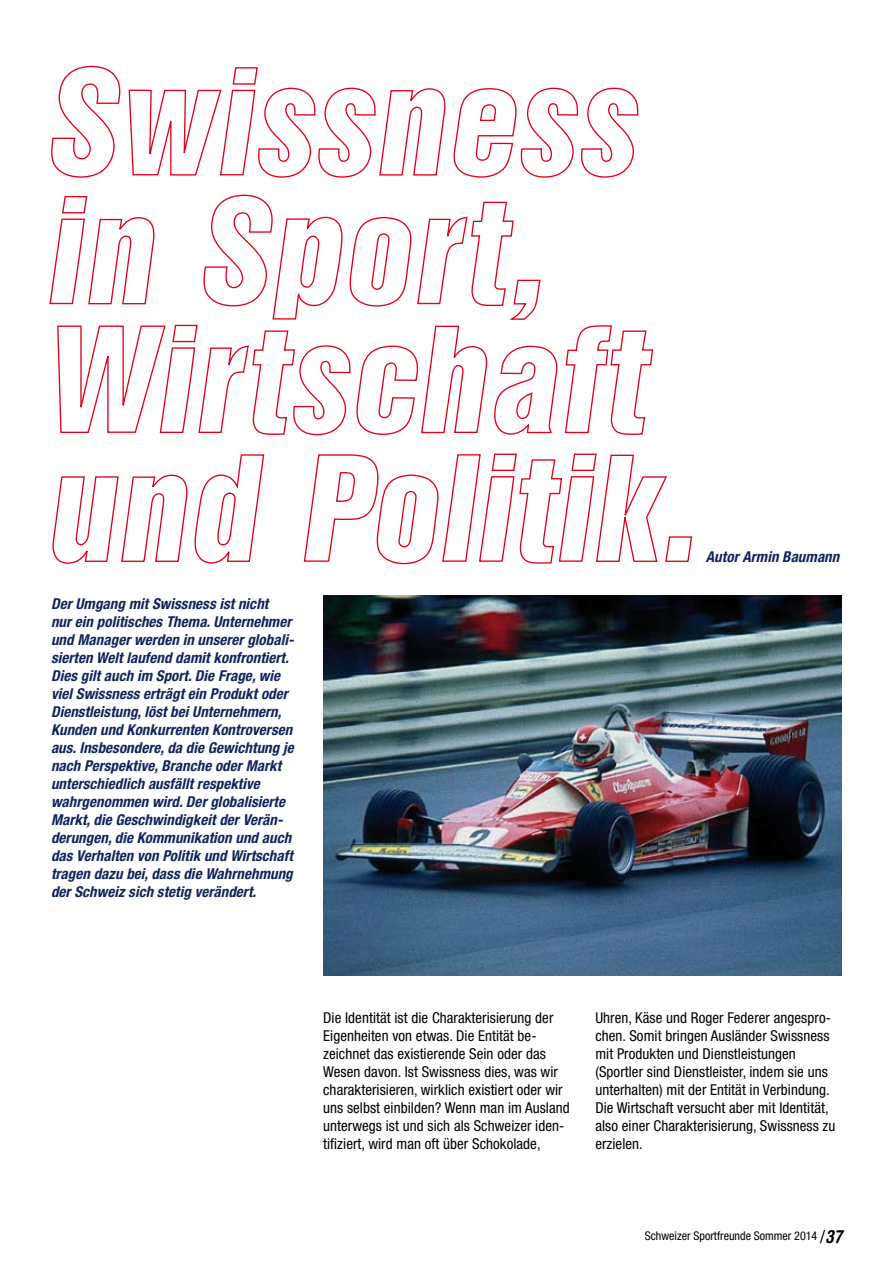
<style>
.page{position:relative;width:893px;height:1263px;background:#fff}
.page>*{position:absolute;margin:0;border:0;box-sizing:border-box;transform-origin:0 0}
.t1{font:italic 700 condensed 15px/18px "Helvetica Neue";letter-spacing:.005em;color:#13235b}
.t2{font:condensed 15px/18px "Helvetica Neue";letter-spacing:.005em;color:#000}
.t3{font:condensed 12px "Helvetica Neue";color:#000}
.s1{font-size:18px}
.s2{font-family:"Helvetica Rounded";font-weight:700;font-style:italic;font-size:18px}
</style>
<div class="page">
<img style="left:323px;top:595px;width:519px;height:380px">
<svg style="left:51px;top:65px;width:70px;height:113px"></svg>
<svg style="left:128px;top:67px;width:318px;height:111px"></svg>
<svg style="left:453px;top:87px;width:186px;height:91px"></svg>
<svg style="left:49px;top:194px;width:509px;height:242px"></svg>
<svg style="left:564px;top:325px;width:90px;height:110px"></svg>
<svg style="left:52px;top:474px;width:136px;height:90px"></svg>
<svg style="left:194px;top:454px;width:71px;height:110px"></svg>
<svg style="left:303px;top:453px;width:390px;height:112px"></svg>
<p class="t1" style="left:51px;top:594px;width:245px">Der Umgang mit Swissness ist nicht<br>nur ein politisches Thema. Unternehmer und Manager werden in unserer globali&shy;sierten Welt laufend damit konfrontiert.<br>Dies gilt auch im Sport. Die Frage, wie viel Swissness erträgt ein Produkt oder Dienstleistung, löst bei Unternehmern, Kunden und Konkurrenten Kontroversen aus. Insbesondere, da die Gewichtung je nach Perspektive, Branche oder Markt unterschiedlich ausfällt respektive wahrgenommen wird. Der globalisierte Markt, die Geschwindigkeit der Verän&shy;derungen, die Kommunikation und auch das Verhalten von Politik und Wirtschaft tragen dazu bei, dass die Wahrnehmung der Schweiz sich stetig verändert.</p>
<p class="t1" style="left:706px;top:547px;width:135px">Autor Armin Baumann</p>
<p class="t2" style="left:323px;top:1009px;width:248px">Die Identität ist die Charakterisierung der Eigenheiten von etwas. Die Entität be&shy;zeichnet das existierende Sein oder das Wesen davon. Ist Swissness dies, was wir charakterisieren, wirklich existiert oder wir uns selbst einbilden? Wenn man im Ausland unterwegs ist und sich als Schweizer iden&shy;tifiziert, wird man oft über Schokolade,</p>
<p class="t2" style="left:595px;top:1009px;width:242px">Uhren, Käse und Roger Federer angespro&shy;chen. Somit bringen Ausländer Swissness mit Produkten und Dienstleistungen (Sportler sind Dienstleister, indem sie uns unterhalten) mit der Entität in Verbindung.<br>Die Wirtschaft versucht aber mit Identität, also einer Charakterisierung, Swissness zu erzielen.</p>
<p class="t3" style="left:645px;top:1229px;width:199px">Schweizer Sportfreunde Sommer 2014 <span class="s1">/</span><span class="s2">37</span></p>
</div>
